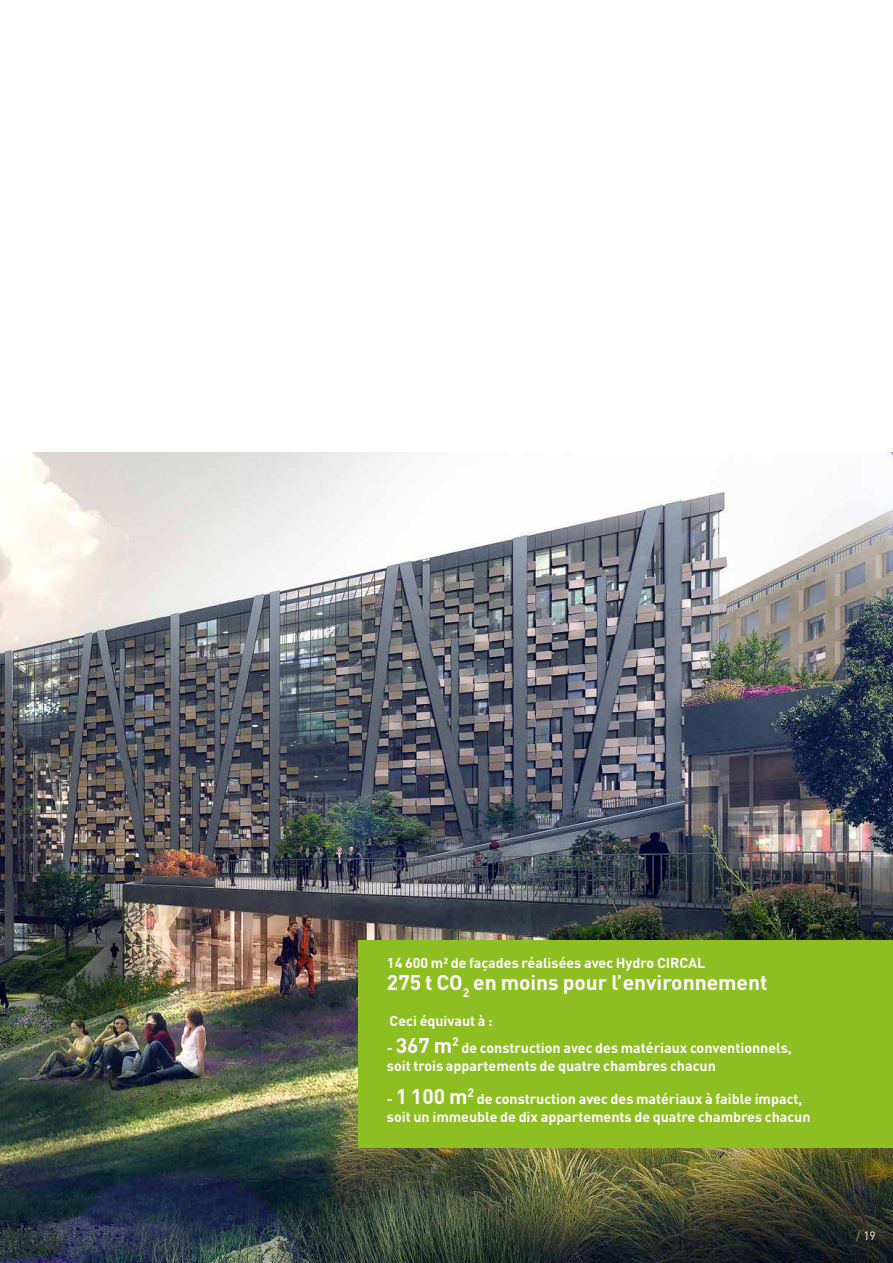
<style>
.page{position:relative;width:893px;height:1263px;background:#fff}
.page>*{position:absolute;margin:0;border:0;box-sizing:border-box;transform-origin:0 0}
.t1{font:700 21px "DIN Pro";color:#fff}
.t2{font:700 14.25px/18px "DIN Pro";color:#fff}
.t3{font:12px "DIN Pro";color:#fff}
.s1{font-size:14.25px}
.s2{color:#8dbe22}
</style>
<div class="page">
<img style="left:0;top:453px;width:893px;height:810px">
<div style="left:359px;top:940px;width:534px;height:207px;background:#8dbe22"></div>
<p class="t2" style="left:387px;top:952px;width:320px">14 600 m² de façades réalisées avec Hydro CIRCAL</p>
<h1 class="t1" style="left:387px;top:965px;width:382px">275 t CO<sub>2</sub> en moins pour l’environnement</h1>
<p class="t2" style="left:390px;top:1010px;width:104px">Ceci équivaut à :</p>
<h1 class="t1" style="left:387px;top:1028px;width:73px"><span class="s1">-</span> 367 m<sup>2</sup></h1>
<p class="t2" style="left:387px;top:1037px;width:406px;text-indent:74px">de construction avec des matériaux conventionnels, soit trois appartements de quatre chambres chacun</p>
<h1 class="t1" style="left:387px;top:1079px;width:89px"><span class="s1">-</span> 1 100 m<sup>2</sup></h1>
<p class="t2" style="left:387px;top:1088px;width:425px;text-indent:90px">de construction avec des matériaux à faible impact, soit un immeuble de dix appartements de quatre chambres chacun</p>
<p class="t3" style="left:856px;top:1226px;width:21px"><span class="s2">/</span> 19</p>
</div>
